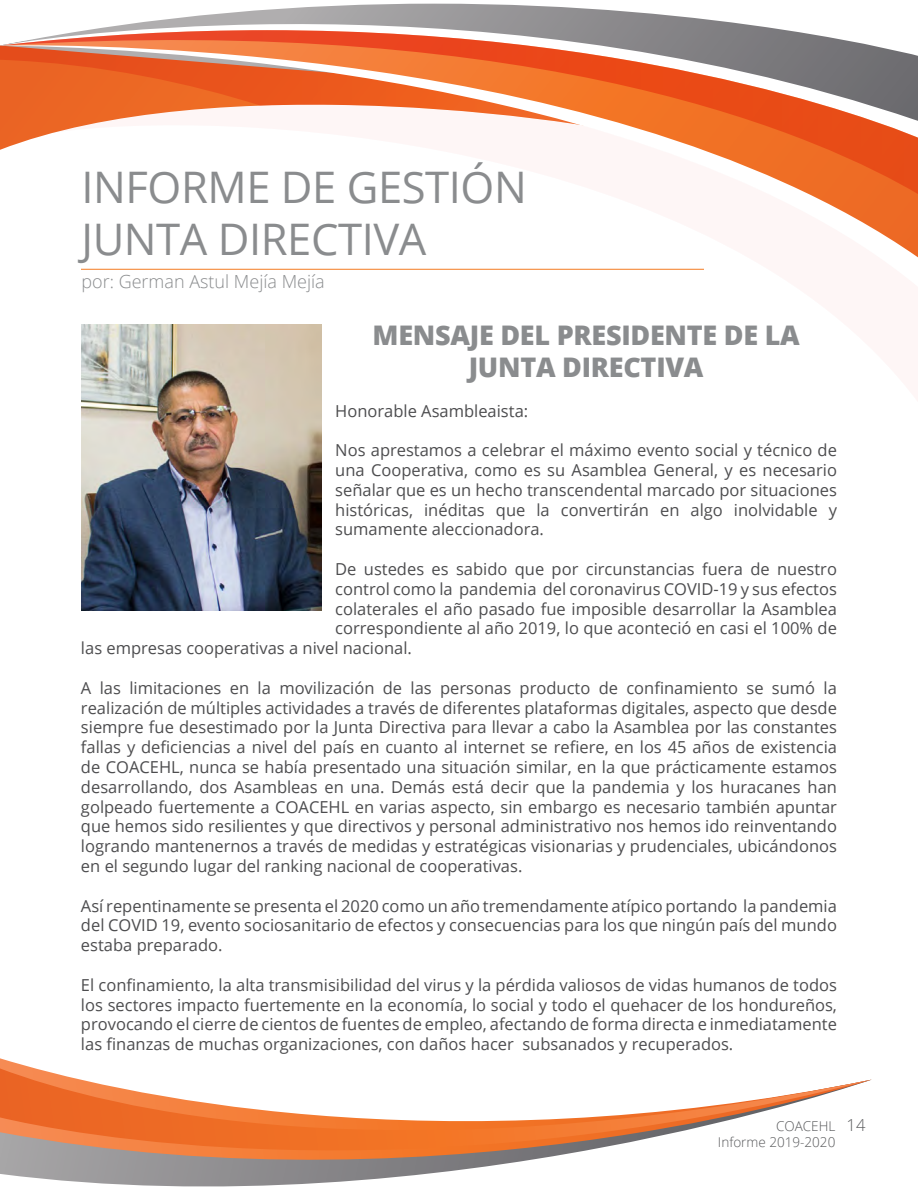
<style>
.page{position:relative;width:918px;height:1188px;background:#fff}
.page>*{position:absolute;margin:0;border:0;box-sizing:border-box;transform-origin:0 0}
.t1{font:43.5px/52.2px "Open Sans";letter-spacing:-.01em;color:#8a8c8e}
.t2{font:800 27px/32.4px "Open Sans";letter-spacing:-.01em;color:#8a8c8e}
.t3{font:300 18px "Open Sans";color:#8a8c8e}
.t4{font:16.5px/19.8px "Open Sans";color:#4d4d4f;text-align:justify}
.t5{font:300 13.5px/16.2px "Open Sans";color:#58595b}
.s1{font-size:16.5px}
</style>
<div class="page">
<svg style="left:0;top:1068px;width:872px;height:119px"></svg>
<svg style="left:95px;top:3px;width:683px;height:26px"></svg>
<svg style="left:89px;top:29px;width:829px;height:228px"></svg>
<svg style="left:0;top:30px;width:918px;height:164px"></svg>
<hr style="left:81px;top:269px;width:623px;height:1px;background:#f47b22">
<img style="left:81px;top:324px;width:241px;height:287px">
<h1 class="t1" style="left:82px;top:160px;width:447px">INFORME DE GESTIÓN<br>JUNTA DIRECTIVA</h1>
<p class="t3" style="left:82px;top:269px;width:245px">por: German Astul Mejía Mejía</p>
<h2 class="t2" style="left:469px;top:317px;width:332px;text-indent:-96px">MENSAJE DEL PRESIDENTE DE LA<br>JUNTA DIRECTIVA</h2>
<p class="t4" style="left:335px;top:400px;width:194px">Honorable Asambleaista:</p>
<p class="t4" style="left:335px;top:440px;width:503px">Nos aprestamos a celebrar el máximo evento social y técnico de una Cooperativa, como es su Asamblea General, y es necesario señalar que es un hecho transcendental marcado por situaciones históricas, inéditas que la convertirán en algo inolvidable y sumamente aleccionadora.</p>
<p class="t4" style="left:335px;top:559px;width:503px">De ustedes es sabido que por circunstancias fuera de nuestro</p>
<p class="t4" style="left:335px;top:579px;width:503px">control como la pandemia del coronavirus COVID-19 y sus efectos</p>
<p class="t4" style="left:335px;top:598px;width:503px">colaterales el año pasado fue imposible desarrollar la Asamblea</p>
<p class="t4" style="left:335px;top:618px;width:503px">correspondiente al año 2019, lo que aconteció en casi el 100% de</p>
<p class="t4" style="left:81px;top:638px;width:333px">las empresas cooperativas a nivel nacional.</p>
<p class="t4" style="left:81px;top:678px;width:758px">A las limitaciones en la movilización de las personas producto de confinamiento se sumó la realización de múltiples actividades a través de diferentes plataformas digitales, aspecto que desde siempre fue desestimado por la Junta Directiva para llevar a cabo la Asamblea por las constantes fallas y deficiencias a nivel del país en cuanto al internet se refiere, en los 45 años de existencia de COACEHL, nunca se había presentado una situación similar, en la que prácticamente estamos desarrollando, dos Asambleas en una. Demás está decir que la pandemia y los huracanes han golpeado fuertemente a COACEHL en varias aspecto, sin embargo es necesario también apuntar que hemos sido resilientes y que directivos y personal administrativo nos hemos ido reinventando logrando mantenernos a través de medidas y estratégicas visionarias y prudenciales, ubicándonos en el segundo lugar del ranking nacional de cooperativas.</p>
<p class="t4" style="left:81px;top:895px;width:757px">Así repentinamente se presenta el 2020 como un año tremendamente atípico portando la pandemia del COVID 19, evento sociosanitario de efectos y consecuencias para los que ningún país del mundo estaba preparado.</p>
<p class="t4" style="left:81px;top:975px;width:758px">El confinamiento, la alta transmisibilidad del virus y la pérdida valiosos de vidas humanos de todos los sectores impacto fuertemente en la economía, lo social y todo el quehacer de los hondureños, provocando el cierre de cientos de fuentes de empleo, afectando de forma directa e inmediatamente las finanzas de muchas organizaciones, con daños hacer subsanados y recuperados.</p>
<p class="t5" style="left:718px;top:1118px;width:149px;text-indent:58px">COACEHL <span class="s1">14<br></span>Informe 2019-2020</p>
</div>
